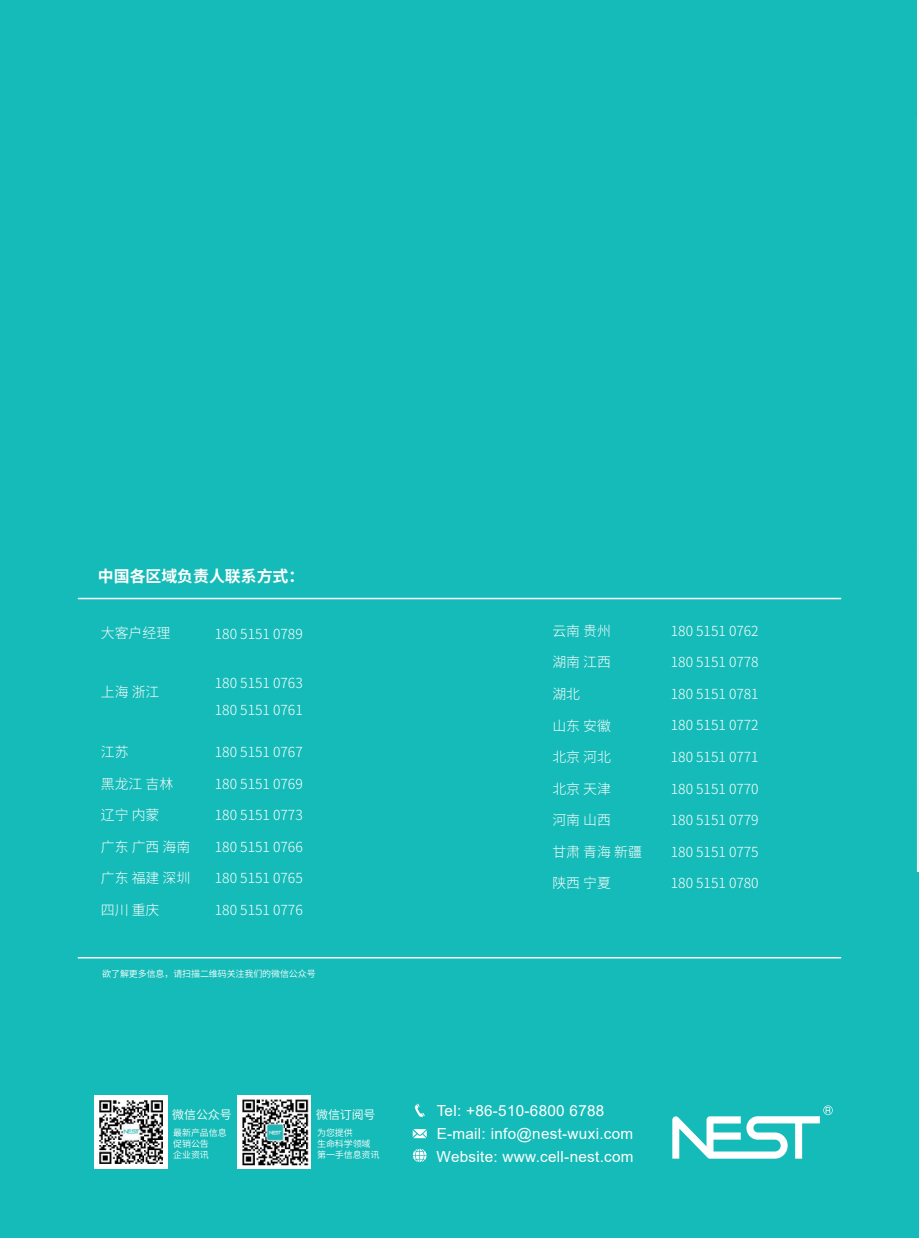
<style>
.page{position:relative;width:919px;height:1238px;background:#fff}
.page>*{position:absolute;margin:0;border:0;box-sizing:border-box;transform-origin:0 0}
.t1{font:700 15.9px "Source Han Sans CN";color:#fff}
.t2{font:15.3px/22.8px "Arial";letter-spacing:.02em;color:#fff}
.t3{font:300 13.95px/27px "Source Han Sans CN";color:#fff}
.t4{font:12px "Source Han Sans CN";letter-spacing:-.015em;color:#fff}
.t5{font:9px/10.8px "Source Han Sans CN";letter-spacing:-.015em;color:#fff}
</style>
<div class="page">
<div style="left:0;top:0;width:918px;height:1237px;background:#15bbb8"></div>
<svg style="left:672px;top:1105px;width:160px;height:53px"></svg>
<hr style="left:78px;top:597px;width:763px;height:2px;background:#fff">
<hr style="left:78px;top:956px;width:763px;height:2px;background:#fff">
<img style="left:95px;top:1095px;width:73px;height:72px">
<svg style="left:237px;top:1095px;width:73px;height:73px"></svg>
<img style="left:241px;top:1098px;width:67px;height:66px">
<svg style="left:414px;top:1103px;width:10px;height:13px"></svg>
<svg style="left:413px;top:1148px;width:13px;height:14px"></svg>
<svg style="left:412px;top:1129px;width:14px;height:9px"></svg>
<hr style="left:916px;top:0;width:2px;height:871px;background:#fcfbf9">
<img style="left:916px;top:118px;width:2px;height:753px">
<p class="t1" style="left:98px;top:567px;width:208px">中国各区域负责人联系方式：</p>
<p class="t3" style="left:101px;top:619px;width:71px">大客户经理</p>
<p class="t3" style="left:552px;top:617px;width:60px">云南 贵州</p>
<p class="t3" style="left:552px;top:649px;width:60px">湖南 江西</p>
<p class="t3" style="left:552px;top:680px;width:29px">湖北</p>
<p class="t3" style="left:552px;top:712px;width:60px">山东 安徽</p>
<p class="t3" style="left:552px;top:743px;width:60px">北京 河北</p>
<p class="t3" style="left:552px;top:775px;width:60px">北京 天津</p>
<p class="t3" style="left:552px;top:806px;width:60px">河南 山西</p>
<p class="t3" style="left:552px;top:838px;width:91px">甘肃 青海 新疆</p>
<p class="t3" style="left:552px;top:869px;width:60px">陕西 宁夏</p>
<p class="t3" style="left:215px;top:620px;width:89px">180 5151 0789</p>
<p class="t3" style="left:101px;top:678px;width:60px">上海 浙江</p>
<p class="t3" style="left:215px;top:669px;width:89px">180 5151 0763<br>180 5151 0761</p>
<p class="t3" style="left:101px;top:738px;width:29px">江苏</p>
<p class="t3" style="left:101px;top:770px;width:74px">黑龙江 吉林</p>
<p class="t3" style="left:101px;top:801px;width:60px">辽宁 内蒙</p>
<p class="t3" style="left:101px;top:833px;width:91px">广东 广西 海南</p>
<p class="t3" style="left:101px;top:864px;width:91px">广东 福建 深圳</p>
<p class="t3" style="left:101px;top:896px;width:60px">四川 重庆</p>
<p class="t3" style="left:215px;top:738px;width:89px">180 5151 0767</p>
<p class="t3" style="left:215px;top:770px;width:89px">180 5151 0769</p>
<p class="t3" style="left:215px;top:801px;width:89px">180 5151 0773</p>
<p class="t3" style="left:215px;top:833px;width:89px">180 5151 0766</p>
<p class="t3" style="left:215px;top:864px;width:89px">180 5151 0765</p>
<p class="t3" style="left:215px;top:896px;width:89px">180 5151 0776</p>
<p class="t5" style="left:102px;top:968px;width:215px">欲了解更多信息，请扫描二维码关注我们的微信公众号</p>
<p class="t3" style="left:670px;top:617px;width:89px">180 5151 0762</p>
<p class="t3" style="left:670px;top:649px;width:89px">180 5151 0778</p>
<p class="t3" style="left:670px;top:680px;width:89px">180 5151 0781</p>
<p class="t3" style="left:670px;top:712px;width:89px">180 5151 0772</p>
<p class="t3" style="left:670px;top:743px;width:89px">180 5151 0771</p>
<p class="t3" style="left:670px;top:775px;width:89px">180 5151 0770</p>
<p class="t3" style="left:670px;top:806px;width:89px">180 5151 0779</p>
<p class="t3" style="left:670px;top:838px;width:89px">180 5151 0775</p>
<p class="t3" style="left:670px;top:869px;width:89px">180 5151 0780</p>
<p class="t4" style="left:172px;top:1107px;width:61px">微信公众号</p>
<p class="t5" style="left:173px;top:1127px;width:55px">最新产品信息促销公告<br>企业资讯</p>
<p class="t4" style="left:316px;top:1107px;width:61px">微信订阅号</p>
<p class="t5" style="left:317px;top:1127px;width:64px">为您提供<br>生命科学领域第一手信息资讯</p>
<p class="t2" style="left:436px;top:1098px;width:198px">Tel: +86-510-6800 6788<br>E-mail: info@nest-wuxi.com<br>Website: www.cell-nest.com</p>
</div>
